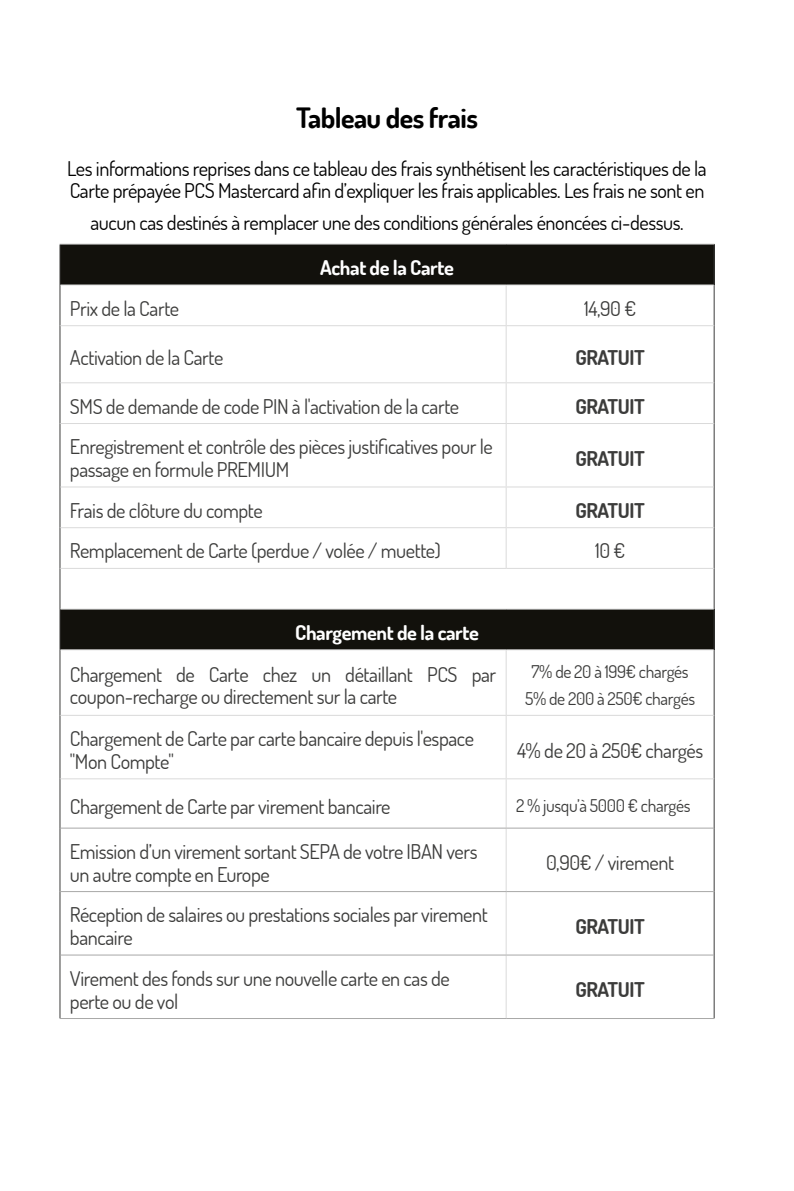
<style>
.page{position:relative;width:794px;height:1191px;background:#fff}
.page>*{position:absolute;margin:0;border:0;box-sizing:border-box;transform-origin:0 0}
.t1{font:700 28px "Dosis";letter-spacing:-.02em;color:#000}
.t2{font:20.3px/22.8px "Dosis";letter-spacing:-.02em;color:#3c3c3b}
.t3{font:20.3px/22.8px "Dosis";letter-spacing:-.02em;color:#000}
.t4{font:700 20.3px "Dosis";letter-spacing:-.02em;color:#3c3c3b}
.t5{font:700 20.3px "Dosis";letter-spacing:-.02em;color:#fff}
.t6{font:17.5px/27.7px "Dosis";letter-spacing:-.02em;color:#3c3c3b;text-align:center}
</style>
<div class="page">
<div style="left:60px;top:244px;width:654px;height:41px;background:#12110c"></div>
<div style="left:60px;top:609px;width:654px;height:41px;background:#12110c"></div>
<hr style="left:59px;top:285px;width:2px;height:41px;background:#3c3c3b">
<hr style="left:713px;top:285px;width:1px;height:41px;background:#3c3c3b">
<hr style="left:59px;top:326px;width:2px;height:57px;background:#3c3c3b">
<hr style="left:713px;top:326px;width:1px;height:57px;background:#3c3c3b">
<hr style="left:59px;top:383px;width:2px;height:40px;background:#3c3c3b">
<hr style="left:713px;top:383px;width:1px;height:40px;background:#3c3c3b">
<hr style="left:59px;top:423px;width:2px;height:64px;background:#3c3c3b">
<hr style="left:713px;top:423px;width:1px;height:64px;background:#3c3c3b">
<hr style="left:59px;top:487px;width:2px;height:40px;background:#3c3c3b">
<hr style="left:713px;top:487px;width:1px;height:40px;background:#3c3c3b">
<hr style="left:59px;top:527px;width:2px;height:41px;background:#3c3c3b">
<hr style="left:713px;top:527px;width:1px;height:41px;background:#3c3c3b">
<hr style="left:59px;top:650px;width:2px;height:65px;background:#3c3c3b">
<hr style="left:713px;top:650px;width:1px;height:65px;background:#3c3c3b">
<hr style="left:59px;top:715px;width:2px;height:64px;background:#3c3c3b">
<hr style="left:713px;top:715px;width:1px;height:64px;background:#3c3c3b">
<hr style="left:59px;top:779px;width:2px;height:49px;background:#3c3c3b">
<hr style="left:713px;top:779px;width:1px;height:49px;background:#3c3c3b">
<hr style="left:59px;top:828px;width:2px;height:63px;background:#3c3c3b">
<hr style="left:713px;top:828px;width:1px;height:63px;background:#3c3c3b">
<hr style="left:59px;top:891px;width:2px;height:64px;background:#3c3c3b">
<hr style="left:713px;top:891px;width:1px;height:64px;background:#3c3c3b">
<hr style="left:59px;top:955px;width:2px;height:63px;background:#3c3c3b">
<hr style="left:713px;top:955px;width:1px;height:63px;background:#3c3c3b">
<hr style="left:59px;top:568px;width:2px;height:41px;background:#3c3c3b">
<hr style="left:713px;top:568px;width:1px;height:41px;background:#3c3c3b">
<hr style="left:59px;top:609px;width:2px;height:41px;background:#3c3c3b">
<hr style="left:713px;top:609px;width:1px;height:41px;background:#3c3c3b">
<hr style="left:59px;top:245px;width:2px;height:40px;background:#3c3c3b">
<hr style="left:713px;top:245px;width:1px;height:40px;background:#3c3c3b">
<hr style="left:60px;top:244px;width:446px;height:1px;background:#9d9d9c">
<hr style="left:506px;top:244px;width:208px;height:1px;background:#9d9d9c">
<hr style="left:60px;top:284px;width:446px;height:1px;background:#dadada">
<hr style="left:506px;top:284px;width:207px;height:1px;background:#dadada">
<hr style="left:505px;top:285px;width:2px;height:40px;background:#dadada">
<hr style="left:60px;top:325px;width:446px;height:1px;background:#dadada">
<hr style="left:506px;top:325px;width:207px;height:1px;background:#dadada">
<hr style="left:505px;top:326px;width:2px;height:56px;background:#dadada">
<hr style="left:60px;top:382px;width:446px;height:1px;background:#dadada">
<hr style="left:506px;top:382px;width:207px;height:1px;background:#dadada">
<hr style="left:505px;top:383px;width:2px;height:40px;background:#dadada">
<hr style="left:60px;top:423px;width:446px;height:1px;background:#dadada">
<hr style="left:506px;top:423px;width:207px;height:1px;background:#dadada">
<hr style="left:505px;top:424px;width:2px;height:62px;background:#dadada">
<hr style="left:60px;top:486px;width:446px;height:1px;background:#dadada">
<hr style="left:506px;top:486px;width:207px;height:1px;background:#dadada">
<hr style="left:505px;top:487px;width:2px;height:40px;background:#dadada">
<hr style="left:60px;top:527px;width:446px;height:1px;background:#dadada">
<hr style="left:506px;top:527px;width:207px;height:1px;background:#dadada">
<hr style="left:505px;top:528px;width:2px;height:40px;background:#dadada">
<hr style="left:60px;top:568px;width:446px;height:1px;background:#dadada">
<hr style="left:506px;top:568px;width:207px;height:1px;background:#dadada">
<hr style="left:60px;top:608px;width:446px;height:1px;background:#dadada">
<hr style="left:506px;top:608px;width:207px;height:1px;background:#dadada">
<hr style="left:60px;top:649px;width:446px;height:1px;background:#dadada">
<hr style="left:506px;top:649px;width:207px;height:1px;background:#dadada">
<hr style="left:505px;top:650px;width:2px;height:65px;background:#dadada">
<hr style="left:60px;top:714px;width:446px;height:2px;background:#dadada">
<hr style="left:506px;top:714px;width:207px;height:2px;background:#dadada">
<hr style="left:505px;top:716px;width:2px;height:62px;background:#dadada">
<hr style="left:60px;top:778px;width:446px;height:1px;background:#dadada">
<hr style="left:506px;top:778px;width:207px;height:1px;background:#dadada">
<hr style="left:505px;top:779px;width:2px;height:48px;background:#dadada">
<hr style="left:505px;top:828px;width:2px;height:63px;background:#dadada">
<hr style="left:505px;top:892px;width:2px;height:62px;background:#dadada">
<hr style="left:505px;top:955px;width:2px;height:63px;background:#dadada">
<hr style="left:60px;top:827px;width:446px;height:1px;background:#a8a8a7">
<hr style="left:506px;top:827px;width:207px;height:1px;background:#a8a8a7">
<hr style="left:60px;top:891px;width:446px;height:1px;background:#a8a8a7">
<hr style="left:506px;top:891px;width:207px;height:1px;background:#a8a8a7">
<hr style="left:60px;top:954px;width:446px;height:1px;background:#a8a8a7">
<hr style="left:506px;top:954px;width:207px;height:1px;background:#a8a8a7">
<hr style="left:60px;top:1018px;width:446px;height:1px;background:#a8a8a7">
<hr style="left:506px;top:1018px;width:208px;height:1px;background:#a8a8a7">
<h1 class="t1" style="left:296px;top:100px;width:183px">Tableau des frais</h1>
<p class="t3" style="left:67px;top:156px;width:641px">Les informations reprises dans ce tableau des frais synthétisent les caractéristiques de la<br>Carte prépayée PCS Mastercard afin d’expliquer les frais applicables. Les frais ne sont en</p>
<p class="t3" style="left:90px;top:210px;width:595px">aucun cas destinés à remplacer une des conditions générales énoncées ci-dessus.</p>
<p class="t5" style="left:320px;top:254px;width:135px">Achat de la Carte</p>
<p class="t2" style="left:70px;top:296px;width:111px">Prix de la Carte</p>
<p class="t2" style="left:584px;top:296px;width:53px">14,90 €</p>
<p class="t2" style="left:70px;top:345px;width:155px">Activation de la Carte</p>
<p class="t4" style="left:575px;top:344px;width:71px">GRATUIT</p>
<p class="t2" style="left:70px;top:394px;width:391px">SMS de demande de code PIN à l'activation de la carte</p>
<p class="t4" style="left:575px;top:393px;width:71px">GRATUIT</p>
<p class="t2" style="left:70px;top:435px;width:424px">Enregistrement et contrôle des pièces justificatives pour le passage en formule PREMIUM</p>
<p class="t4" style="left:575px;top:445px;width:71px">GRATUIT</p>
<p class="t2" style="left:70px;top:498px;width:194px">Frais de clôture du compte</p>
<p class="t4" style="left:575px;top:497px;width:71px">GRATUIT</p>
<p class="t2" style="left:70px;top:539px;width:372px">Remplacement de Carte (perdue / volée / muette)</p>
<p class="t2" style="left:595px;top:539px;width:32px">10 €</p>
<p class="t5" style="left:295px;top:619px;width:185px">Chargement de la carte</p>
<p class="t2" style="left:70px;top:662px;width:428px">Chargement de Carte chez un détaillant PCS par coupon-recharge ou directement sur la carte</p>
<p class="t6" style="left:525px;top:657px;width:171px">7% de 20 à 199€ chargés<br>5% de 200 à 250€ chargés</p>
<p class="t2" style="left:70px;top:727px;width:406px">Chargement de Carte par carte bancaire depuis l'espace "Mon Compte"</p>
<p class="t2" style="left:517px;top:738px;width:188px">4% de 20 à 250€ chargés</p>
<p class="t2" style="left:70px;top:794px;width:322px">Chargement de Carte par virement bancaire</p>
<p class="t6" style="left:516px;top:791px;width:176px">2 % jusqu’à 5000 € chargés</p>
<p class="t2" style="left:70px;top:839px;width:409px">Emission d’un virement sortant SEPA de votre IBAN vers un autre compte en Europe</p>
<p class="t2" style="left:546px;top:851px;width:130px">0,90€ / virement</p>
<p class="t2" style="left:70px;top:903px;width:419px">Réception de salaires ou prestations sociales par virement bancaire</p>
<p class="t4" style="left:575px;top:913px;width:71px">GRATUIT</p>
<p class="t2" style="left:70px;top:966px;width:381px">Virement des fonds sur une nouvelle carte en cas de perte ou de vol</p>
<p class="t4" style="left:575px;top:976px;width:71px">GRATUIT</p>
</div>
